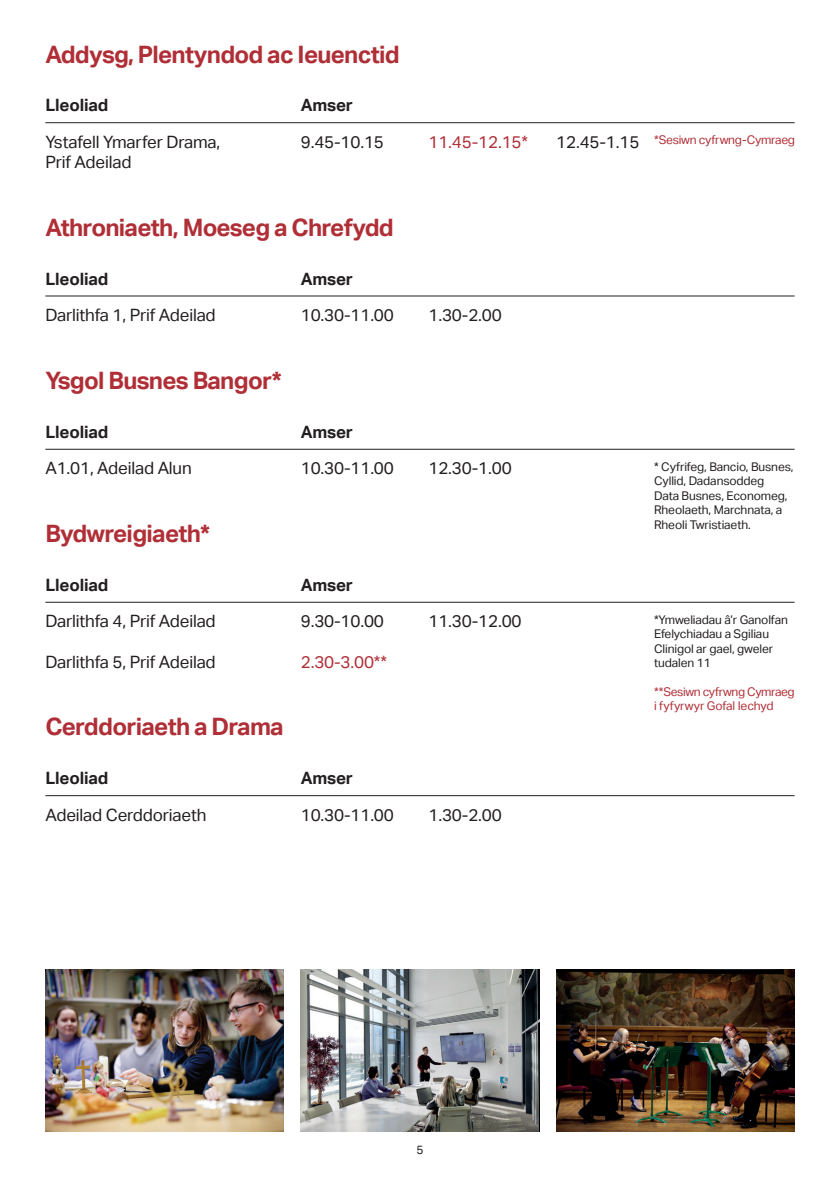
<style>
.page{position:relative;width:840px;height:1191px;background:#fff}
.page>*{position:absolute;margin:0;border:0;box-sizing:border-box;transform-origin:0 0}
.SubTitle{font:700 24px "Aktiv Grotesk";letter-spacing:-.03em;color:#b02f37}
.Body_Copy{font:17px "Aktiv Grotesk";letter-spacing:-.01em;color:#231f20}
.SubTitle_2{font:700 17px "Aktiv Grotesk";letter-spacing:-.01em;color:#231f20}
.Body_Copy-2{font:17px "Aktiv Grotesk";letter-spacing:-.01em;color:#b02f37}
.Annotations{font:12px/14.4px "Aktiv Grotesk";letter-spacing:-.01em;color:#231f20}
.Annotations-2{font:12px/14.4px "Aktiv Grotesk";letter-spacing:-.02em;color:#b02f37}
</style>
<div class="page">
<img style="left:45px;top:969px;width:238px;height:162px">
<img style="left:556px;top:969px;width:238px;height:162px">
<img style="left:300px;top:969px;width:239px;height:162px">
<hr style="left:45px;top:449px;width:749px;height:1px;background:#231f20">
<hr style="left:45px;top:296px;width:749px;height:1px;background:#231f20">
<hr style="left:45px;top:122px;width:749px;height:1px;background:#231f20">
<hr style="left:45px;top:602px;width:749px;height:1px;background:#231f20">
<hr style="left:45px;top:795px;width:749px;height:1px;background:#231f20">
<p class="SubTitle" style="left:45px;top:40px;width:355px">Addysg, Plentyndod ac Ieuenctid</p>
<p class="SubTitle_2" style="left:45px;top:96px;width:64px">Lleoliad</p>
<p class="Body_Copy" style="left:45px;top:132px;width:176px">Ystafell Ymarfer Drama,</p>
<p class="Body_Copy" style="left:45px;top:152px;width:87px">Prif Adeilad</p>
<p class="SubTitle_2" style="left:300px;top:96px;width:54px">Amser</p>
<p class="Body_Copy" style="left:300px;top:132px;width:85px">9.45-10.15</p>
<p class="Body_Copy-2" style="left:428px;top:132px;width:101px">11.45-12.15*</p>
<p class="SubTitle" style="left:45px;top:213px;width:350px">Athroniaeth, Moeseg a Chrefydd</p>
<p class="SubTitle_2" style="left:45px;top:269px;width:64px">Lleoliad</p>
<p class="SubTitle_2" style="left:300px;top:269px;width:54px">Amser</p>
<p class="Body_Copy" style="left:45px;top:305px;width:172px">Darlithfa 1, Prif Adeilad</p>
<p class="Body_Copy" style="left:300px;top:305px;width:95px">10.30-11.00</p>
<p class="SubTitle" style="left:45px;top:367px;width:237px">Ysgol Busnes Bangor*</p>
<p class="Body_Copy" style="left:428px;top:305px;width:75px">1.30-2.00</p>
<p class="SubTitle_2" style="left:45px;top:422px;width:64px">Lleoliad</p>
<p class="SubTitle_2" style="left:300px;top:422px;width:54px">Amser</p>
<p class="Body_Copy" style="left:45px;top:459px;width:148px">A1.01, Adeilad Alun</p>
<p class="Body_Copy" style="left:300px;top:459px;width:95px">10.30-11.00</p>
<p class="Body_Copy" style="left:428px;top:459px;width:85px">12.30-1.00</p>
<p class="SubTitle" style="left:45px;top:520px;width:166px">Bydwreigiaeth*</p>
<p class="SubTitle_2" style="left:45px;top:575px;width:64px">Lleoliad</p>
<p class="SubTitle_2" style="left:300px;top:575px;width:54px">Amser</p>
<p class="Body_Copy" style="left:45px;top:611px;width:172px">Darlithfa 4, Prif Adeilad</p>
<p class="Body_Copy" style="left:300px;top:611px;width:85px">9.30-10.00</p>
<p class="Body_Copy" style="left:428px;top:611px;width:95px">11.30-12.00</p>
<p class="Body_Copy" style="left:45px;top:652px;width:172px">Darlithfa 5, Prif Adeilad</p>
<p class="Body_Copy-2" style="left:300px;top:652px;width:88px">2.30-3.00**</p>
<p class="SubTitle" style="left:45px;top:713px;width:240px">Cerddoriaeth a Drama</p>
<p class="SubTitle_2" style="left:45px;top:768px;width:64px">Lleoliad</p>
<p class="Body_Copy" style="left:45px;top:805px;width:162px">Adeilad Cerddoriaeth</p>
<p class="SubTitle_2" style="left:300px;top:768px;width:54px">Amser</p>
<p class="Body_Copy" style="left:300px;top:805px;width:95px">10.30-11.00</p>
<p class="Body_Copy" style="left:428px;top:805px;width:75px">1.30-2.00</p>
<p class="Body_Copy" style="left:556px;top:132px;width:85px">12.45-1.15</p>
<p class="Annotations-2" style="left:653px;top:133px;width:142px">*Sesiwn cyfrwng-Cymraeg</p>
<p class="Annotations" style="left:653px;top:459px;width:141px">* Cyfrifeg, Bancio, Busnes,<br>Cyllid, Dadansoddeg<br>Data Busnes, Economeg,<br>Rheolaeth, Marchnata, a<br>Rheoli Twristiaeth.</p>
<p class="Annotations" style="left:653px;top:612px;width:135px">*Ymweliadau â’r Ganolfan<br>Efelychiadau a Sgiliau<br>Clinigol ar gael, gweler tudalen 11</p>
<p class="Annotations-2" style="left:653px;top:684px;width:142px">**Sesiwn cyfrwng Cymraeg i fyfyrwyr Gofal Iechyd</p>
<p class="Annotations" style="left:416px;top:1142px;width:9px">5</p>
</div>
